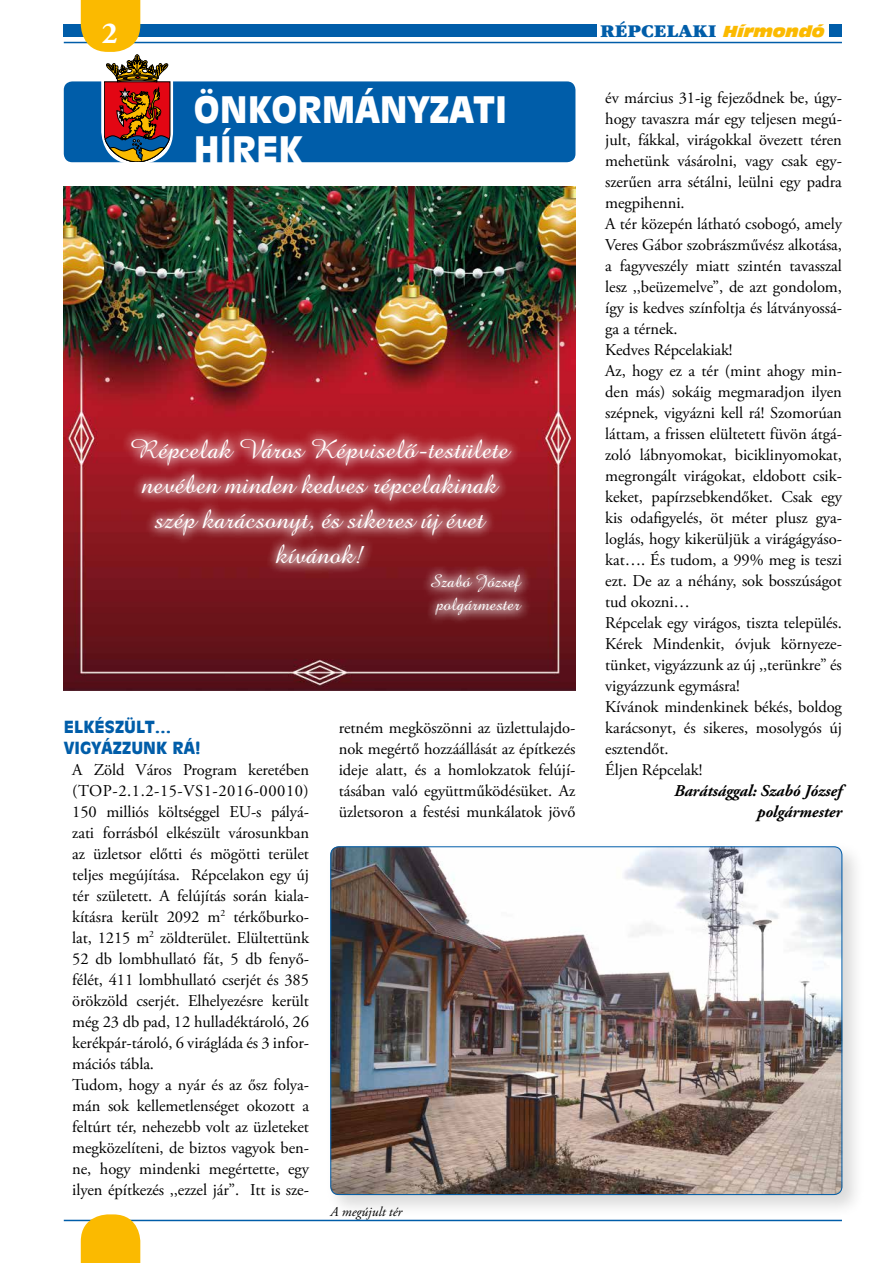
<style>
.page{position:relative;width:893px;height:1263px;background:#fff}
.page>*{position:absolute;margin:0;border:0;box-sizing:border-box;transform-origin:0 0}
.t1{font:36px/40px "Incised 901 Bl HU Black";color:#fff}
.t2{font:700 30.6px "Adobe Garamond CE";color:#fff}
.t3{font:27px/35.1px "Amazone HU Normal";letter-spacing:.005em;color:#fff;text-align:center}
.t4{font:18.75px "Garamond He";color:#005da9}
.t5{font:18px/23.4px "Amazone HU Normal";letter-spacing:.005em;color:#fff;text-align:center}
.t6{font:16.5px/21px "Adobe Garamond CE";letter-spacing:-.005em;color:#000}
.t7{font:italic 700 16.5px/21px "Adobe Garamond CE";letter-spacing:-.005em;color:#000;text-align:right}
.t8{font:16.5px/21px "Incised 901 Bl HU Black";letter-spacing:.005em;color:#005da9}
.t9{font:italic 13.5px "Adobe Garamond CE";color:#000}
.s1{font-family:"Incised 901 Nd HU Nord";font-style:italic;font-size:15px;color:#fbba00}
</style>
<div class="page">
<div style="left:64px;top:81px;width:511px;height:81px;background:#005da9;border-radius:9px"></div>
<img style="left:64px;top:187px;width:511px;height:504px">
<div style="left:121px;top:427px;width:412px;height:199px;background:#fff;opacity:.75"></div>
<div style="left:325px;top:841px;width:540px;height:377px;background:#000;opacity:.15"></div>
<img style="left:330px;top:846px;width:512px;height:349px">
<div style="left:64px;top:24px;width:533px;height:13px;background:#005da9"></div>
<div style="left:829px;top:24px;width:13px;height:13px;background:#005da9"></div>
<hr style="left:64px;top:42px;width:778px;height:1px;background:#005da9">
<hr style="left:64px;top:1220px;width:778px;height:1px;background:#005da9">
<svg style="left:81px;top:0;width:92px;height:163px"></svg>
<svg style="left:81px;top:1214px;width:59px;height:49px;background:#f9bf1a"></svg>
<h2 class="t2" style="left:102px;top:15px;width:17px">2</h2>
<p class="t4" style="left:600px;top:21px;width:226px">RÉPCELAKI <span class="s1">Hírmondó</span></p>
<h1 class="t1" style="left:194px;top:90px;width:315px">ÖNKORMÁNYZATI<br>HÍREK</h1>
<h3 class="t3" style="left:130px;top:432px;width:380px">Répcelak Város Képviselõ-testülete nevében minden kedves répcelakinak szép karácsonyt, és sikeres új évet kívánok!</h3>
<p class="t5" style="left:429px;top:569px;width:92px">Szabó József polgármester</p>
<p class="t8" style="left:64px;top:716px;width:138px">ELKÉSZÜLT…<br>VIGYÁZZUNK RÁ!</p>
<p class="t6" style="left:72px;top:760px;width:238px">A Zöld Város Program keretében (TOP-2.1.2-15-VS1-2016-00010)<br>150 milliós költséggel EU-s pályá&shy;zati forrásból elkészült városunkban az üzletsor előtti és mögötti terület teljes megújítása. Répcelakon egy új tér született. A felújítás során kiala&shy;kításra került 2092 m<sup>2</sup> térkőburko&shy;lat, 1215 m<sup>2</sup> zöldterület. Elültettünk 52 db lombhullató fát, 5 db fenyő&shy;félét, 411 lombhullató cserjét és 385 örökzöld cserjét. Elhelyezésre került még 23 db pad, 12 hulladéktároló, 26 kerékpár-tároló, 6 virágláda és 3 infor&shy;mációs tábla.<br>Tudom, hogy a nyár és az ősz folya&shy;mán sok kellemetlenséget okozott a feltúrt tér, nehezebb volt az üzleteket megközelíteni, de biztos vagyok ben&shy;ne, hogy mindenki megértette, egy ilyen építkezés ,,ezzel jár”. Itt is sze-</p>
<p class="t6" style="left:339px;top:718px;width:238px;text-align:justify">retném megköszönni az üzlettulajdo&shy;nok megértő hozzáállását az építkezés ideje alatt, és a homlokzatok felújí&shy;tásában való együttműködésüket. Az üzletsoron a festési munkálatok jövő</p>
<p class="t9" style="left:330px;top:1203px;width:73px">A megújult tér</p>
<p class="t6" style="left:605px;top:88px;width:238px">év március 31-ig fejeződnek be, úgy&shy;hogy tavaszra már egy teljesen megú&shy;jult, fákkal, virágokkal övezett téren mehetünk vásárolni, vagy csak egy&shy;szerűen arra sétálni, leülni egy padra megpihenni.<br>A tér közepén látható csobogó, amely<br>Veres Gábor szobrászművész alkotása, a fagyveszély miatt szintén tavasszal lesz ,,beüzemelve”, de azt gondolom, így is kedves színfoltja és látványossá&shy;ga a térnek.<br>Kedves Répcelakiak!<br>Az, hogy ez a tér (mint ahogy min&shy;den más) sokáig megmaradjon ilyen szépnek, vigyázni kell rá! Szomorúan láttam, a frissen elültetett füvön átgá&shy;zoló lábnyomokat, biciklinyomokat, megrongált virágokat, eldobott csik&shy;keket, papírzsebkendőket. Csak egy kis odafigyelés, öt méter plusz gya&shy;loglás, hogy kikerüljük a virágágyáso&shy;kat…. És tudom, a 99% meg is teszi ezt. De az a néhány, sok bosszúságot tud okozni…<br>Répcelak egy virágos, tiszta település.<br>Kérek Mindenkit, óvjuk környeze&shy;tünket, vigyázzunk az új ,,terünkre” és vigyázzunk egymásra!<br>Kívánok mindenkinek békés, boldog karácsonyt, és sikeres, mosolygós új esztendőt.<br>Éljen Répcelak!</p>
<p class="t7" style="left:674px;top:781px;width:169px">Barátsággal: Szabó József polgármester</p>
</div>
